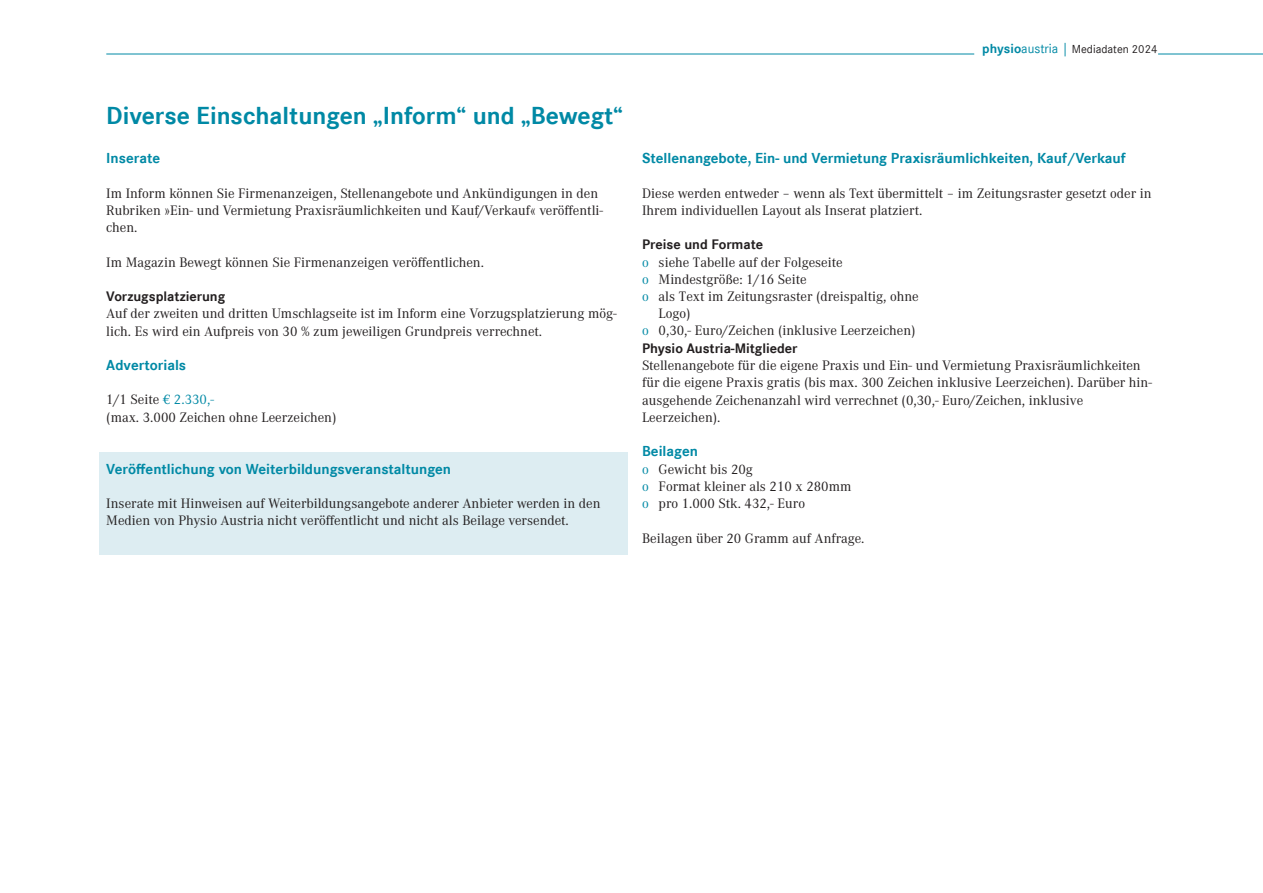
<style>
.page{position:relative;width:1263px;height:893px;background:#fff}
.page>*{position:absolute;margin:0;border:0;box-sizing:border-box;transform-origin:0 0}
.t1{font:700 25.5px "Corporate S";color:#0089a5}
.t2{font:700 15px "Corporate S";color:#0089a5}
.t3{font:14.25px/17.2px "Corporate A";color:#231f20}
.t4{font:700 14.25px "Corporate S";color:#231f20}
.t5{font:12px "Corporate S";color:#231f20}
.s1{color:#0089a5}
.s2{font-weight:700;font-size:13.5px;color:#0089a5}
.s3{font-size:13.5px;color:#0089a5}
</style>
<div class="page">
<hr style="left:106px;top:54px;width:868px;height:1px;background:#0089a5">
<hr style="left:1158px;top:54px;width:105px;height:1px;background:#0089a5">
<div style="left:99px;top:452px;width:529px;height:103px;background:#ddedf2"></div>
<h1 class="t1" style="left:106px;top:101px;width:518px">Diverse Einschaltungen „Inform“ und „Bewegt“</h1>
<p class="t2" style="left:106px;top:149px;width:55px">Inserate</p>
<p class="t3" style="left:106px;top:184px;width:498px">Im Inform können Sie Firmenanzeigen, Stellenangebote und Ankündigungen in den<br>Rubriken »Ein- und Vermietung Praxisräumlichkeiten und Kauf/Verkauf« veröffentli&shy;chen.</p>
<p class="t3" style="left:106px;top:253px;width:379px">Im Magazin Bewegt können Sie Firmenanzeigen veröffentlichen.</p>
<p class="t4" style="left:106px;top:288px;width:120px">Vorzugsplatzierung</p>
<p class="t3" style="left:106px;top:305px;width:512px">Auf der zweiten und dritten Umschlagseite ist im Inform eine Vorzugsplatzierung mög&shy;lich. Es wird ein Aufpreis von 30 % zum jeweiligen Grundpreis verrechnet.</p>
<p class="t2" style="left:106px;top:356px;width:81px">Advertorials</p>
<p class="t3" style="left:106px;top:390px;width:232px">1/1 Seite <span class="s1">€ 2.330,-<br></span>(max. 3.000 Zeichen ohne Leerzeichen)</p>
<p class="t2" style="left:106px;top:460px;width:346px">Veröffentlichung von Weiterbildungsveranstaltungen</p>
<p class="t3" style="left:106px;top:494px;width:496px">Inserate mit Hinweisen auf Weiterbildungsangebote anderer Anbieter werden in den<br>Medien von Physio Austria nicht veröffentlicht und nicht als Beilage versendet.</p>
<p class="t5" style="left:982px;top:42px;width:177px"><span class="s2">physio</span><span class="s3">austria│</span>Mediadaten 2024</p>
<p class="t2" style="left:642px;top:149px;width:485px">Stellenangebote, Ein- und Vermietung Praxisräumlichkeiten, Kauf/Verkauf</p>
<p class="t3" style="left:642px;top:184px;width:511px">Diese werden entweder – wenn als Text übermittelt – im Zeitungsraster gesetzt oder in<br>Ihrem individuellen Layout als Inserat platziert.</p>
<p class="t4" style="left:642px;top:236px;width:123px">Preise und Formate</p>
<p class="t3" style="left:642px;top:253px;width:202px"><span class="s1">o</span> siehe Tabelle auf der Folgeseite</p>
<p class="t3" style="left:642px;top:270px;width:166px"><span class="s1">o</span> Mindestgröße: 1/16 Seite</p>
<p class="t3" style="left:642px;top:287px;width:278px"><span class="s1">o</span> als Text im Zeitungsraster (dreispaltig, ohne</p>
<p class="t3" style="left:659px;top:304px;width:33px">Logo)</p>
<p class="t3" style="left:642px;top:322px;width:275px"><span class="s1">o</span> 0,30,- Euro/Zeichen (inklusive Leerzeichen)</p>
<p class="t4" style="left:642px;top:340px;width:157px">Physio Austria-Mitglieder</p>
<p class="t3" style="left:642px;top:356px;width:511px">Stellenangebote für die eigene Praxis und Ein- und Vermietung Praxisräumlichkeiten für die eigene Praxis gratis (bis max. 300 Zeichen inklusive Leerzeichen). Darüber hin&shy;ausgehende Zeichenanzahl wird verrechnet (0,30,- Euro/Zeichen, inklusive Leerzeichen).</p>
<p class="t2" style="left:642px;top:443px;width:57px">Beilagen</p>
<p class="t3" style="left:642px;top:460px;width:211px"><span class="s1">o</span> Gewicht bis 20g<br><span class="s1">o</span> Format kleiner als 210 x 280mm <span class="s1">o</span> pro 1.000 Stk. 432,- Euro</p>
<p class="t3" style="left:642px;top:529px;width:224px">Beilagen über 20 Gramm auf Anfrage.</p>
</div>
